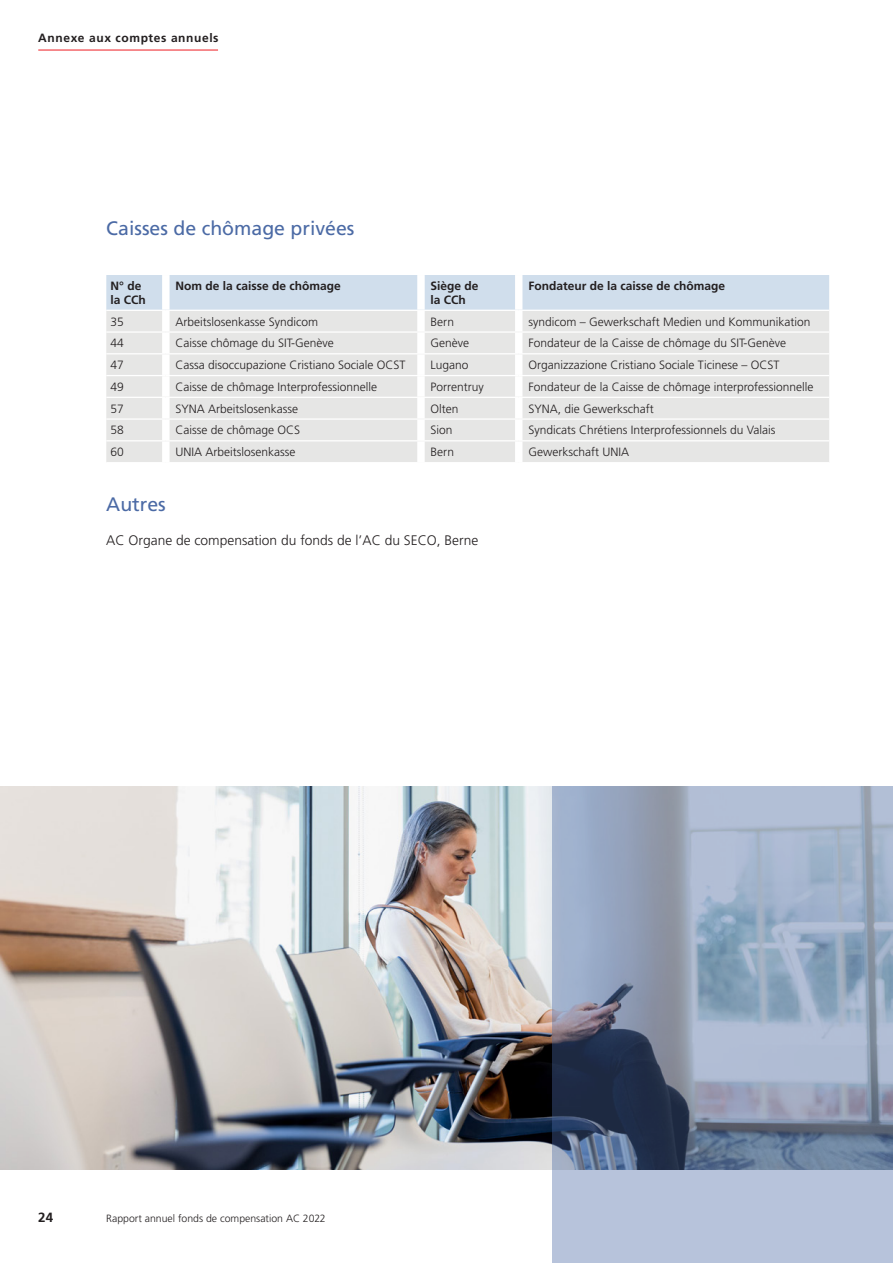
<style>
.page{position:relative;width:893px;height:1263px;background:#fff}
.page>*{position:absolute;margin:0;border:0;box-sizing:border-box;transform-origin:0 0}
.t1{font:19.5px "Frutiger LT Std";color:#4b6aa5}
.t2{font:300 13.8px "Frutiger LT Std";color:#231f20}
.t3{font:700 13.35px "Frutiger LT Std";color:#231f20}
.t4{font:300 12px "Frutiger LT Std";color:#231f20}
.t5{font:700 12px/13.5px "Frutiger LT Std";color:#231f20}
.t6{font:700 12px "Frutiger LT Std";letter-spacing:.05em;color:#231f20}
.t7{font:300 10.5px "Frutiger LT Std";color:#231f20}
</style>
<div class="page">
<hr style="left:38px;top:50px;width:180px;height:1px;background:#ee1d23">
<img style="left:0;top:787px;width:553px;height:382px">
<svg style="left:553px;top:787px;width:340px;height:476px;background:#919fb6"></svg>
<div style="left:106px;top:275px;width:723px;height:35px;background:#d0deec"></div>
<div style="left:106px;top:311px;width:723px;height:151px;background:#e6e6e5"></div>
<div style="left:162px;top:275px;width:8px;height:35px;background:#fff"></div>
<div style="left:417px;top:275px;width:8px;height:35px;background:#fff"></div>
<div style="left:515px;top:275px;width:7px;height:35px;background:#fff"></div>
<div style="left:162px;top:311px;width:8px;height:20px;background:#fff"></div>
<div style="left:417px;top:311px;width:8px;height:20px;background:#fff"></div>
<div style="left:515px;top:311px;width:7px;height:20px;background:#fff"></div>
<div style="left:162px;top:333px;width:8px;height:20px;background:#fff"></div>
<div style="left:417px;top:333px;width:8px;height:20px;background:#fff"></div>
<div style="left:515px;top:333px;width:7px;height:20px;background:#fff"></div>
<div style="left:162px;top:354px;width:8px;height:21px;background:#fff"></div>
<div style="left:417px;top:354px;width:8px;height:21px;background:#fff"></div>
<div style="left:515px;top:354px;width:7px;height:21px;background:#fff"></div>
<div style="left:162px;top:376px;width:8px;height:21px;background:#fff"></div>
<div style="left:417px;top:376px;width:8px;height:21px;background:#fff"></div>
<div style="left:515px;top:376px;width:7px;height:21px;background:#fff"></div>
<div style="left:162px;top:398px;width:8px;height:20px;background:#fff"></div>
<div style="left:417px;top:398px;width:8px;height:20px;background:#fff"></div>
<div style="left:515px;top:398px;width:7px;height:20px;background:#fff"></div>
<div style="left:162px;top:420px;width:8px;height:20px;background:#fff"></div>
<div style="left:417px;top:420px;width:8px;height:20px;background:#fff"></div>
<div style="left:515px;top:420px;width:7px;height:20px;background:#fff"></div>
<div style="left:162px;top:441px;width:8px;height:21px;background:#fff"></div>
<div style="left:417px;top:441px;width:8px;height:21px;background:#fff"></div>
<div style="left:515px;top:441px;width:7px;height:21px;background:#fff"></div>
<hr style="left:106px;top:331px;width:60px;height:2px;background:#fff">
<hr style="left:166px;top:331px;width:255px;height:2px;background:#fff">
<hr style="left:421px;top:331px;width:98px;height:2px;background:#fff">
<hr style="left:519px;top:331px;width:310px;height:2px;background:#fff">
<hr style="left:106px;top:353px;width:60px;height:1px;background:#fff">
<hr style="left:166px;top:353px;width:255px;height:1px;background:#fff">
<hr style="left:421px;top:353px;width:98px;height:1px;background:#fff">
<hr style="left:519px;top:353px;width:310px;height:1px;background:#fff">
<hr style="left:106px;top:375px;width:60px;height:1px;background:#fff">
<hr style="left:166px;top:375px;width:255px;height:1px;background:#fff">
<hr style="left:421px;top:375px;width:98px;height:1px;background:#fff">
<hr style="left:519px;top:375px;width:310px;height:1px;background:#fff">
<hr style="left:106px;top:397px;width:60px;height:1px;background:#fff">
<hr style="left:166px;top:397px;width:255px;height:1px;background:#fff">
<hr style="left:421px;top:397px;width:98px;height:1px;background:#fff">
<hr style="left:519px;top:397px;width:310px;height:1px;background:#fff">
<hr style="left:106px;top:418px;width:60px;height:2px;background:#fff">
<hr style="left:166px;top:418px;width:255px;height:2px;background:#fff">
<hr style="left:421px;top:418px;width:98px;height:2px;background:#fff">
<hr style="left:519px;top:418px;width:310px;height:2px;background:#fff">
<hr style="left:106px;top:440px;width:60px;height:1px;background:#fff">
<hr style="left:166px;top:440px;width:255px;height:1px;background:#fff">
<hr style="left:421px;top:440px;width:98px;height:1px;background:#fff">
<hr style="left:519px;top:440px;width:310px;height:1px;background:#fff">
<p class="t6" style="left:38px;top:31px;width:182px">Annexe aux comptes annuels</p>
<h1 class="t1" style="left:106px;top:216px;width:250px">Caisses de chômage privées</h1>
<p class="t5" style="left:111px;top:280px;width:37px">N° de la CCh</p>
<p class="t5" style="left:175px;top:280px;width:167px">Nom de la caisse de chômage</p>
<p class="t5" style="left:431px;top:280px;width:50px">Siège de la CCh</p>
<p class="t5" style="left:528px;top:280px;width:198px">Fondateur de la caisse de chômage</p>
<p class="t4" style="left:111px;top:315px;width:15px">35</p>
<p class="t4" style="left:175px;top:315px;width:144px">Arbeitslosenkasse Syndicom</p>
<p class="t4" style="left:431px;top:315px;width:25px">Bern</p>
<p class="t4" style="left:528px;top:315px;width:284px">syndicom – Gewerkschaft Medien und Kommunikation</p>
<p class="t4" style="left:111px;top:336px;width:15px">44</p>
<p class="t4" style="left:175px;top:336px;width:160px">Caisse chômage du SIT-Genève</p>
<p class="t4" style="left:431px;top:336px;width:40px">Genève</p>
<p class="t4" style="left:528px;top:336px;width:259px">Fondateur de la Caisse de chômage du SIT-Genève</p>
<p class="t4" style="left:111px;top:358px;width:15px">47</p>
<p class="t4" style="left:175px;top:358px;width:232px">Cassa disoccupazione Cristiano Sociale OCST</p>
<p class="t4" style="left:431px;top:358px;width:40px">Lugano</p>
<p class="t4" style="left:528px;top:358px;width:252px">Organizzazione Cristiano Sociale Ticinese – OCST</p>
<p class="t4" style="left:111px;top:380px;width:15px">49</p>
<p class="t4" style="left:175px;top:380px;width:203px">Caisse de chômage Interprofessionnelle</p>
<p class="t4" style="left:431px;top:380px;width:55px">Porrentruy</p>
<p class="t4" style="left:528px;top:380px;width:287px">Fondateur de la Caisse de chômage interprofessionnelle</p>
<p class="t4" style="left:111px;top:402px;width:15px">57</p>
<p class="t4" style="left:175px;top:402px;width:124px">SYNA Arbeitslosenkasse</p>
<p class="t4" style="left:431px;top:402px;width:29px">Olten</p>
<p class="t4" style="left:528px;top:402px;width:127px">SYNA, die Gewerkschaft</p>
<p class="t4" style="left:111px;top:423px;width:15px">58</p>
<p class="t4" style="left:175px;top:423px;width:126px">Caisse de chômage OCS</p>
<p class="t4" style="left:431px;top:423px;width:24px">Sion</p>
<p class="t4" style="left:528px;top:423px;width:248px">Syndicats Chrétiens Interprofessionnels du Valais</p>
<p class="t4" style="left:111px;top:445px;width:15px">60</p>
<p class="t4" style="left:175px;top:445px;width:122px">UNIA Arbeitslosenkasse</p>
<p class="t4" style="left:431px;top:445px;width:25px">Bern</p>
<p class="t4" style="left:528px;top:445px;width:102px">Gewerkschaft UNIA</p>
<h1 class="t1" style="left:106px;top:492px;width:61px">Autres</h1>
<p class="t2" style="left:106px;top:532px;width:374px">AC Organe de compensation du fonds de l’AC du SECO, Berne</p>
<p class="t3" style="left:38px;top:1209px;width:16px">24</p>
<p class="t7" style="left:106px;top:1212px;width:221px">Rapport annuel fonds de compensation AC 2022</p>
</div>
